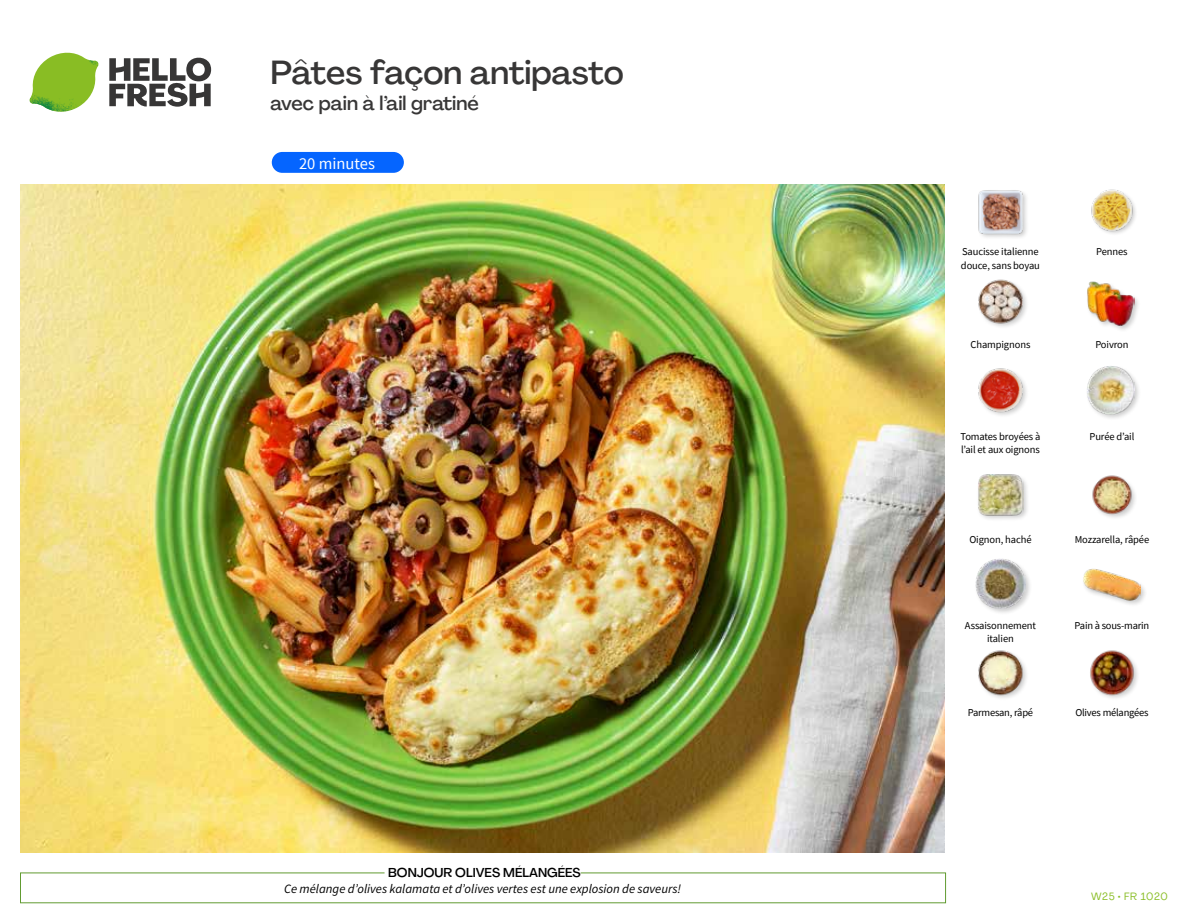
<style>
.page{position:relative;width:1188px;height:918px;background:#fff}
.page>*{position:absolute;margin:0;border:0;box-sizing:border-box;transform-origin:0 0}
.t1{font:500 33px "Agrandir";letter-spacing:-.005em;color:#373636}
.t2{font:500 19.5px "Agrandir";color:#373636}
.t3{font:16.5px "Source Sans Pro";color:#fff}
.t4{font:italic 12.75px "Source Sans Pro";color:#000}
.t5{font:500 12.75px "Agrandir";color:#000}
.t6{font:10.5px/13.5px "Source Sans Pro";letter-spacing:-.01em;color:#000}
.t7{font:10.5px "Agrandir";letter-spacing:.05em;color:#89bd24}
</style>
<div class="page">
<svg style="left:109px;top:57px;width:102px;height:50px"></svg>
<svg style="left:34px;top:53px;width:62px;height:40px"></svg>
<img style="left:67px;top:53px;width:32px;height:26px">
<img style="left:33px;top:75px;width:59px;height:11px">
<img style="left:29px;top:79px;width:61px;height:33px">
<img style="left:65px;top:86px;width:27px;height:25px">
<img style="left:21px;top:184px;width:924px;height:668px">
<div style="left:272px;top:152px;width:132px;height:21px;background:#0565ff;border-radius:10px"></div>
<img style="left:1090px;top:650px;width:48px;height:48px">
<img style="left:978px;top:650px;width:49px;height:48px">
<div style="left:1082px;top:568px;width:65px;height:39px;background:#000;opacity:.2"></div>
<img style="left:1083px;top:568px;width:58px;height:39px">
<div style="left:974px;top:558px;width:58px;height:57px;background:#000;opacity:.2"></div>
<img style="left:975px;top:558px;width:51px;height:51px">
<img style="left:1092px;top:475px;width:43px;height:43px">
<div style="left:977px;top:473px;width:53px;height:49px;background:#000;opacity:.2"></div>
<img style="left:977px;top:473px;width:47px;height:44px">
<div style="left:1085px;top:365px;width:56px;height:56px;background:#000;opacity:.2"></div>
<img style="left:1086px;top:366px;width:49px;height:48px">
<img style="left:978px;top:368px;width:49px;height:48px">
<div style="left:1085px;top:281px;width:56px;height:52px;background:#000;opacity:.2"></div>
<img style="left:1086px;top:281px;width:49px;height:46px">
<img style="left:978px;top:279px;width:49px;height:48px">
<img style="left:1091px;top:189px;width:45px;height:45px">
<img style="left:978px;top:190px;width:49px;height:48px">
<h1 class="t1" style="left:271px;top:52px;width:355px">Pâtes façon antipasto</h1>
<h2 class="t2" style="left:271px;top:91px;width:210px">avec pain à l’ail gratiné</h2>
<h3 class="t3" style="left:299px;top:153px;width:77px">20 minutes</h3>
<p class="t5" style="left:388px;top:864px;width:194px">BONJOUR OLIVES MÉLANGÉES</p>
<p class="t4" style="left:284px;top:881px;width:399px">Ce mélange d’olives kalamata et d’olives vertes est une explosion de saveurs!</p>
<p class="t6" style="left:961px;top:245px;width:81px">Saucisse italienne douce, sans boyau</p>
<p class="t6" style="left:1096px;top:245px;width:33px">Pennes</p>
<p class="t6" style="left:971px;top:338px;width:61px">Champignons</p>
<p class="t6" style="left:1095px;top:338px;width:35px">Poivron</p>
<p class="t6" style="left:961px;top:429px;width:81px">Tomates broyées à l’ail et aux oignons</p>
<p class="t6" style="left:1090px;top:429px;width:46px">Purée d’ail</p>
<p class="t6" style="left:969px;top:533px;width:64px">Oignon, haché</p>
<p class="t6" style="left:1075px;top:533px;width:76px">Mozzarella, râpée</p>
<p class="t6" style="left:965px;top:619px;width:73px;text-align:center">Assaisonnement italien</p>
<p class="t6" style="left:1075px;top:619px;width:76px">Pain à sous-marin</p>
<p class="t6" style="left:968px;top:706px;width:67px">Parmesan, râpé</p>
<p class="t6" style="left:1075px;top:706px;width:75px">Olives mélangées</p>
<p class="t7" style="left:1091px;top:890px;width:78px">W25 • FR 1020</p>
</div>
